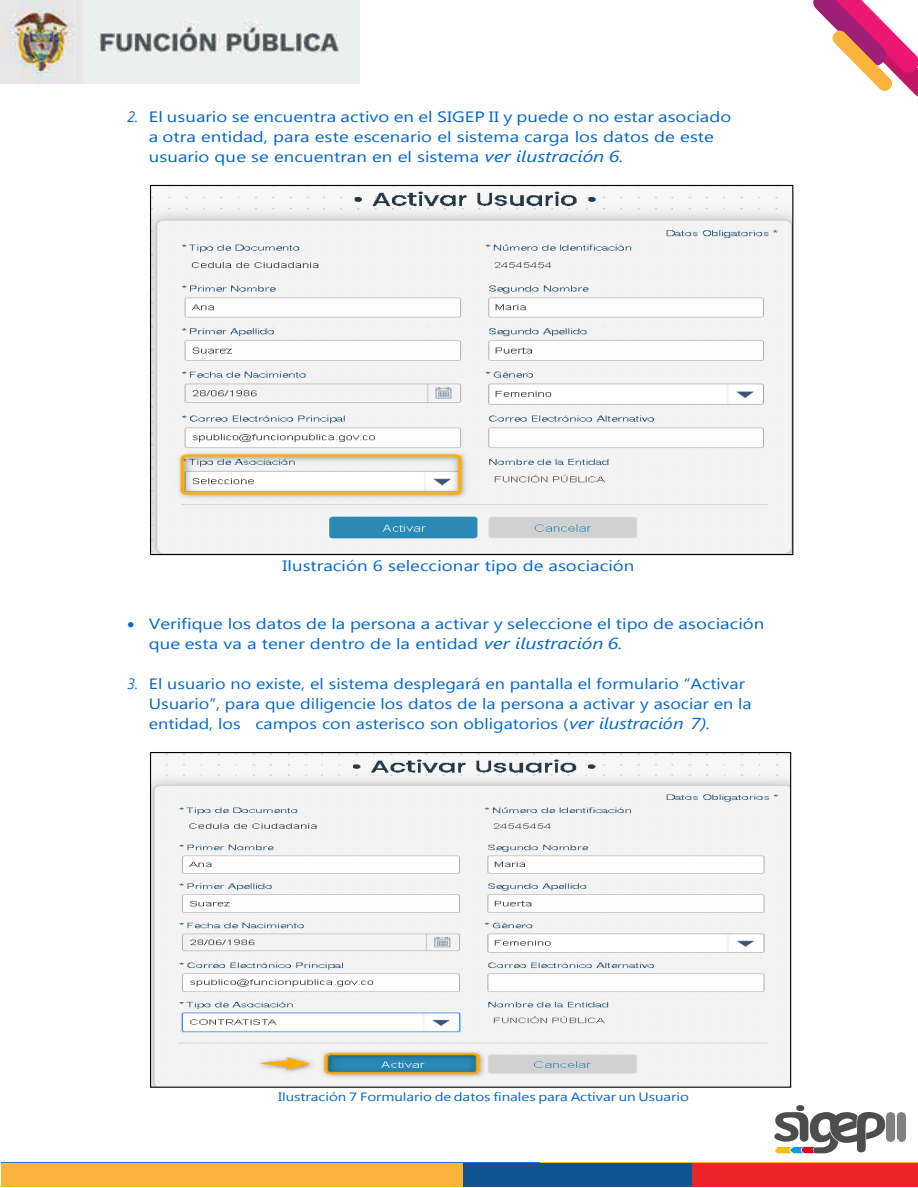
<style>
.page{position:relative;width:918px;height:1188px;background:#fff}
.page>*{position:absolute;margin:0;border:0;box-sizing:border-box;transform-origin:0 0}
.t1{font:15px/20.1px "Segoe UI";color:#0066cf;scale:1.24 1}
.t2{font:15px/20.1px "Segoe UI";color:#0066cf;scale:1.2 1}
.t3{font:12px "Segoe UI";letter-spacing:-.005em;color:#0066cf;scale:1.25 1}
.s1{font-style:italic}
.s2{font-style:italic;font-size:15.9px}
</style>
<div class="page">
<img style="left:1px;top:1162px;width:917px;height:25px">
<img style="left:886px;top:1112px;width:19px;height:30px">
<svg style="left:774px;top:1105px;width:111px;height:48px"></svg>
<img style="left:152px;top:191px;width:639px;height:362px">
<img style="left:152px;top:754px;width:637px;height:332px">
<div style="left:2px;top:1164px;width:461px;height:23px;background:#fcb43c"></div>
<div style="left:463px;top:1164px;width:230px;height:23px;background:#0f5591"></div>
<div style="left:693px;top:1164px;width:225px;height:23px;background:#ec252b"></div>
<img style="left:0;top:1px;width:360px;height:83px">
<svg style="left:813px;top:1px;width:105px;height:96px"></svg>
<p class="t1" style="left:149px;top:106px;width:471px;text-indent:-21px"><span class="s1">2.</span> El usuario se encuentra activo en el SIGEP II y puede o no estar asociado a otra entidad, para este escenario el sistema carga los datos de este usuario que se encuentran en el sistema <span class="s2">ver ilustración 6.</span></p>
<p class="t1" style="left:283px;top:555px;width:285px">Ilustración 6 seleccionar tipo de asociación</p>
<p class="t1" style="left:149px;top:613px;width:498px;text-indent:-21px">• Verifique los datos de la persona a activar y seleccione el tipo de asociación que esta va a tener dentro de la entidad <span class="s2">ver ilustración 6.</span></p>
<p class="t2" style="left:149px;top:673px;width:504px;text-indent:-21px"><span class="s1">3.</span> El usuario no existe, el sistema desplegará en pantalla el formulario “Activar<br>Usuario”, para que diligencie los datos de la persona a activar y asociar en la entidad, los campos con asterisco son obligatorios (<span class="s2">ver ilustración 7).</span></p>
<p class="t3" style="left:278px;top:1088px;width:330px">Ilustración 7 Formulario de datos finales para Activar un Usuario</p>
</div>
